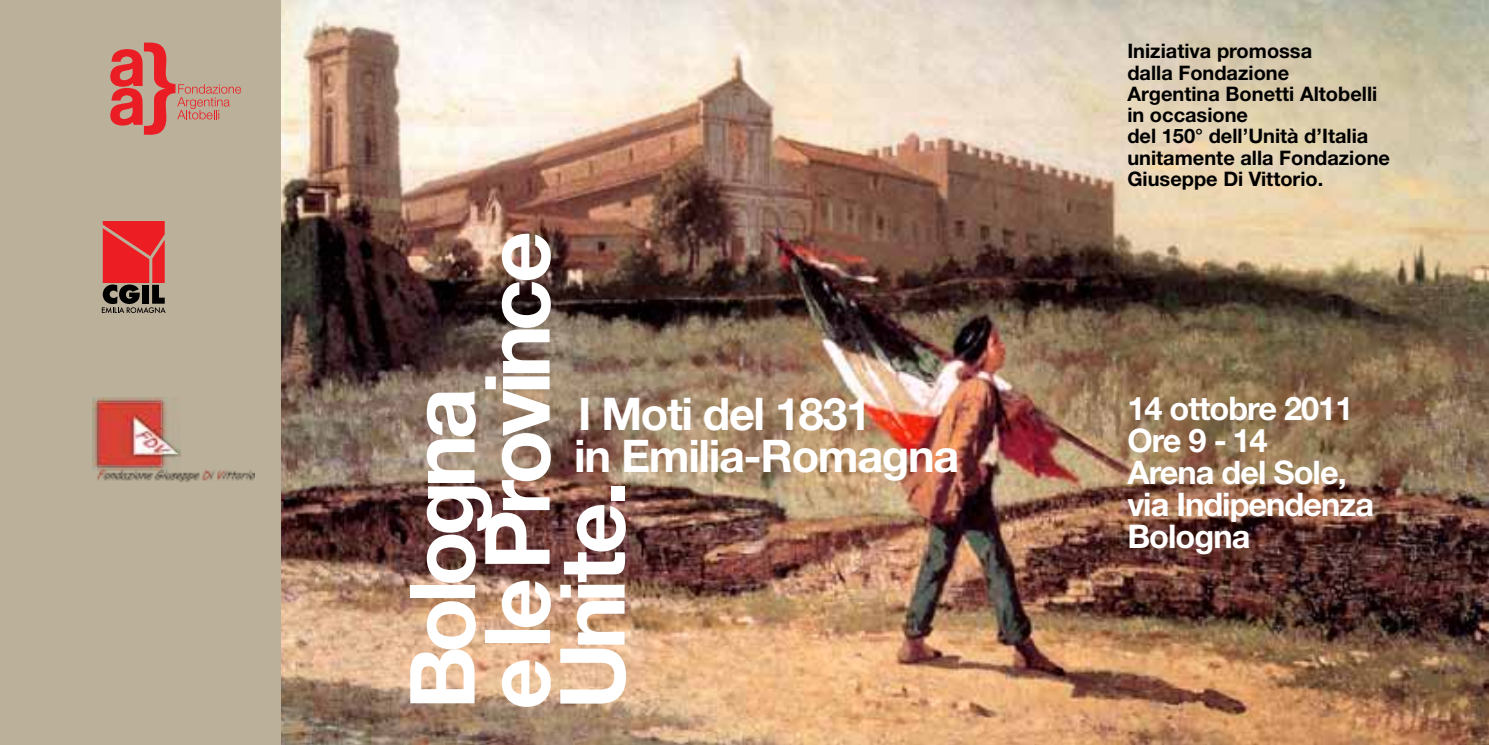
<style>
.page{position:relative;width:1489px;height:745px;background:#fff}
.page>*{position:absolute;margin:0;border:0;box-sizing:border-box;transform-origin:0 0}
.t1{font:700 90px/75px "Helvetica Neue";letter-spacing:-.055em;color:#fff}
.t2{font:700 45px/42.5px "Helvetica Neue";letter-spacing:-.03em;color:#fff}
.t3{font:700 32.5px/32px "Helvetica Neue";letter-spacing:-.03em;color:#fff}
.t4{font:700 20px/21.2px "Helvetica Neue";color:#000}
</style>
<div class="page">
<img style="left:280px;top:0;width:1208px;height:744px">
<div style="left:0;top:0;width:280px;height:744px;background:#bbb09a"></div>
<svg style="left:110px;top:43px;width:131px;height:92px"></svg>
<svg style="left:102px;top:221px;width:64px;height:92px"></svg>
<img style="left:93px;top:397px;width:88px;height:73px">
<img style="left:97px;top:468px;width:158px;height:13px">
<h1 class="t1" style="left:403px;top:709px;width:479px;rotate:-90deg">Bologna<br>e le Province<br>Unite.</h1>
<h2 class="t2" style="left:574px;top:391px;width:386px">I Moti del 1831<br>in Emilia-Romagna</h2>
<p class="t4" style="left:1127px;top:40px;width:264px">Iniziativa promossa<br>dalla Fondazione<br>Argentina Bonetti Altobelli in occasione<br>del 150° dell’Unità d’Italia unitamente alla Fondazione<br>Giuseppe Di Vittorio.</p>
<h3 class="t3" style="left:1127px;top:391px;width:248px">14 ottobre 2011<br>Ore 9 - 14<br>Arena del Sole, via Indipendenza<br>Bologna</h3>
</div>
